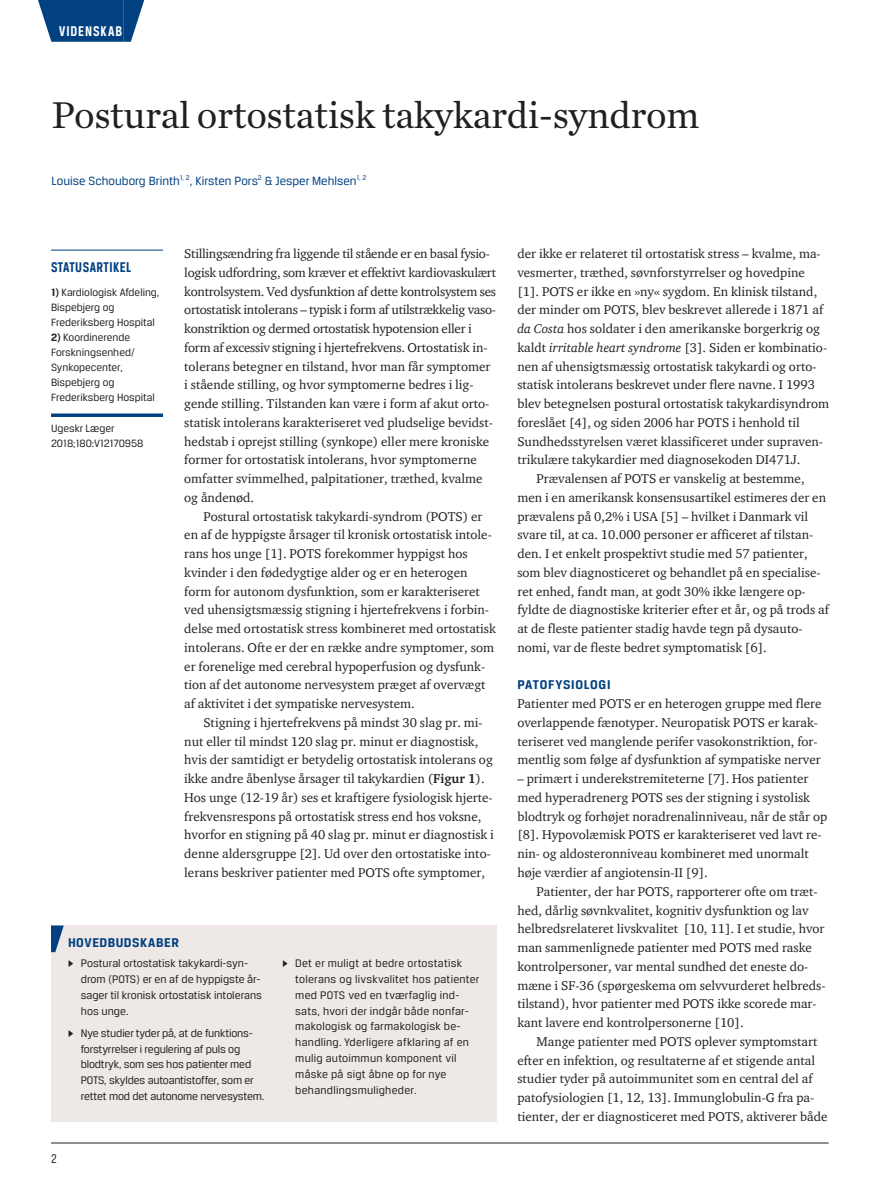
<style>
.page{position:relative;width:893px;height:1191px;background:#fff}
.page>*{position:absolute;margin:0;border:0;box-sizing:border-box;transform-origin:0 0}
.t1{font:39px "Chronicle Text G1";letter-spacing:-.01em;color:#231f20}
.t2{font:700 15px "Breuer Condensed";letter-spacing:.03em;color:#014081}
.t3{font:700 15px "Breuer Condensed";letter-spacing:.065em;color:#fff}
.t4{font:700 13.5px "Breuer Text";letter-spacing:.045em;color:#014081}
.t5{font:13.5px "Breuer Condensed";color:#231f20}
.t6{font:13.05px/18.8px "ITC Charter Com";color:#231f20}
.t7{font:12.75px "Breuer Text";color:#014081}
.t8{font:11.7px/15.8px "Breuer Text";color:#231f20}
.t9{font:11.7px/15.8px "Breuer Text";letter-spacing:.02em;color:#231f20}
.t10{font:11.25px/15px "Breuer Text";color:#231f20}
.s1{font-weight:700}
.s2{font-family:"Greta Text"}
.s3{font-style:italic}
</style>
<div class="page">
<hr style="left:51px;top:1142px;width:778px;height:1px;background:#231f20">
<div style="left:59px;top:0;width:64px;height:42px;background:#014081"></div>
<svg style="left:38px;top:0;width:21px;height:42px"></svg>
<svg style="left:123px;top:0;width:21px;height:42px"></svg>
<hr style="left:51px;top:250px;width:112px;height:1px;background:#014081">
<svg style="left:51px;top:413px;width:112px;height:4px"></svg>
<div style="left:51px;top:925px;width:445px;height:197px;background:#eee9e6"></div>
<svg style="left:51px;top:925px;width:13px;height:27px"></svg>
<p class="t3" style="left:59px;top:23px;width:65px">VIDENSKAB</p>
<h1 class="t1" style="left:52px;top:86px;width:649px">Postural ortostatisk takykardi-syndrom</h1>
<p class="t7" style="left:52px;top:173px;width:316px">Louise Schouborg Brinth<sup>1,</sup> <sup>2</sup>, Kirsten Pors<sup>2</sup> &amp; Jesper Mehlsen<sup>1,</sup> <sup>2</sup></p>
<p class="t2" style="left:51px;top:259px;width:82px">STATUSARTIKEL</p>
<p class="t10" style="left:51px;top:284px;width:110px"><span class="s1">1)</span> Kardiologisk Afdeling,<br>Bispebjerg og<br>Frederiksberg Hospital</p>
<p class="t10" style="left:51px;top:329px;width:105px"><span class="s1">2)</span> Koordinerende<br>Forskningsenhed/<br>Synkopecenter,<br>Bispebjerg og<br>Frederiksberg Hospital</p>
<p class="t10" style="left:51px;top:420px;width:94px">Ugeskr Læger<br>2018;180:V12170958</p>
<p class="t6" style="left:184px;top:244px;width:313px">Stillingsændring fra liggende til stående er en basal fysio&shy;logisk udfordring, som kræver et effektivt kardiovaskulært kontrolsystem. Ved dysfunktion af dette kontrolsystem ses ortostatisk intolerans – typisk i form af utilstrækkelig vaso&shy;konstriktion og dermed ortostatisk hypotension eller i form af excessiv stigning i hjertefrekvens. Ortostatisk in&shy;tolerans betegner en tilstand, hvor man får symptomer i stående stilling, og hvor symptomerne bedres i lig&shy;gende stilling. Tilstanden kan være i form af akut orto&shy;statisk intolerans karakteriseret ved pludselige bevidst&shy;hedstab i oprejst stilling (synkope) eller mere kroniske former for ortostatisk intolerans, hvor symptomerne omfatter svimmelhed, palpitationer, træthed, kvalme og åndenød.</p>
<p class="t6" style="left:184px;top:506px;width:313px;text-indent:19px">Postural ortostatisk takykardi-syndrom (POTS) er en af de hyppigste årsager til kronisk ortostatisk intole&shy;rans hos unge [1]. POTS forekommer hyppigst hos kvinder i den fødedygtige alder og er en heterogen form for autonom dysfunktion, som er karakteriseret ved uhensigtsmæssig stigning i hjertefrekvens i forbin&shy;delse med ortostatisk stress kombineret med ortostatisk intolerans. Ofte er der en række andre symptomer, som er forenelige med cerebral hypoperfusion og dysfunk&shy;tion af det autonome nervesystem præget af overvægt af aktivitet i det sympatiske nervesystem.</p>
<p class="t6" style="left:184px;top:713px;width:311px;text-indent:19px">Stigning i hjertefrekvens på mindst 30 slag pr. mi&shy;nut eller til mindst 120 slag pr. minut er diagnostisk, hvis der samtidigt er betydelig ortostatisk intolerans og ikke andre åbenlyse årsager til takykardien (<span class="s1">Figur 1</span>).<br>Hos unge (12-19 år) ses et kraftigere fysiologisk hjerte&shy;frekvensrespons på ortostatisk stress end hos voksne, hvorfor en stigning på 40 slag pr. minut er diagnostisk i denne aldersgruppe [2]. Ud over den ortostatiske into&shy;lerans beskriver patienter med POTS ofte symptomer,</p>
<p class="t4" style="left:68px;top:934px;width:112px">HOVEDBUDSKABER</p>
<p class="t8" style="left:81px;top:955px;width:183px;text-indent:-13px"><span class="s2">▶</span> Postural ortostatisk takykardi-syn&shy;drom (POTS) er en af de hyppigste år&shy;sager til kronisk ortostatisk intolerans hos unge.</p>
<p class="t8" style="left:81px;top:1025px;width:185px;text-indent:-13px"><span class="s2">▶</span> Nye studier tyder på, at de funktions&shy;forstyrrelser i regulering af puls og blodtryk, som ses hos patienter med POTS, skyldes autoantistoffer, som er rettet mod det autonome nervesystem.</p>
<p class="t9" style="left:295px;top:955px;width:186px;text-indent:-13px"><span class="s2">▶</span> Det er muligt at bedre ortostatisk tolerans og livskvalitet hos patienter med POTS ved en tværfaglig ind&shy;sats, hvori der indgår både nonfar&shy;makologisk og farmakologisk be&shy;handling. Yderligere afklaring af en mulig autoimmun komponent vil måske på sigt åbne op for nye behandlingsmuligheder.</p>
<p class="t5" style="left:51px;top:1150px;width:7px">2</p>
<p class="t6" style="left:517px;top:244px;width:305px">der ikke er relateret til ortostatisk stress – kvalme, ma-</p>
<p class="t6" style="left:517px;top:263px;width:289px">vesmerter, træthed, søvnforstyrrelser og hovedpine</p>
<p class="t6" style="left:517px;top:281px;width:301px">[1]. POTS er ikke en »ny« sygdom. En klinisk tilstand,</p>
<p class="t6" style="left:517px;top:300px;width:307px">der minder om POTS, blev beskrevet allerede i 1871 af</p>
<p class="t6" style="left:517px;top:319px;width:304px"><span class="s3">da Costa</span> hos soldater i den amerikanske borgerkrig og</p>
<p class="t6" style="left:517px;top:338px;width:311px">kaldt <span class="s3">irritable heart syndrome</span> [3]. Siden er kombinatio-</p>
<p class="t6" style="left:517px;top:356px;width:301px">nen af uhensigtsmæssig ortostatisk takykardi og orto-</p>
<p class="t6" style="left:517px;top:375px;width:299px">statisk intolerans beskrevet under flere navne. I 1993</p>
<p class="t6" style="left:517px;top:394px;width:313px">blev betegnelsen postural ortostatisk takykardisyndrom</p>
<p class="t6" style="left:517px;top:413px;width:284px">foreslået [4], og siden 2006 har POTS i henhold til</p>
<p class="t6" style="left:517px;top:431px;width:307px">Sundhedsstyrelsen været klassificeret under supraven-</p>
<p class="t6" style="left:517px;top:450px;width:284px">trikulære takykardier med diagnosekoden DI471J.</p>
<p class="t6" style="left:536px;top:469px;width:270px">Prævalensen af POTS er vanskelig at bestemme,</p>
<p class="t6" style="left:517px;top:488px;width:310px">men i en amerikansk konsensusartikel estimeres der en</p>
<p class="t6" style="left:517px;top:506px;width:292px">prævalens på 0,2% i USA [5] – hvilket i Danmark vil</p>
<p class="t6" style="left:517px;top:525px;width:297px">svare til, at ca. 10.000 personer er afficeret af tilstan-</p>
<p class="t6" style="left:517px;top:544px;width:292px">den. I et enkelt prospektivt studie med 57 patienter,</p>
<p class="t6" style="left:517px;top:563px;width:305px">som blev diagnosticeret og behandlet på en specialise-</p>
<p class="t6" style="left:517px;top:581px;width:290px">ret enhed, fandt man, at godt 30% ikke længere op-</p>
<p class="t6" style="left:517px;top:600px;width:313px">fyldte de diagnostiske kriterier efter et år, og på trods af</p>
<p class="t6" style="left:517px;top:619px;width:287px">at de fleste patienter stadig havde tegn på dysauto-</p>
<p class="t6" style="left:517px;top:638px;width:251px">nomi, var de fleste bedret symptomatisk [6].</p>
<p class="t4" style="left:517px;top:677px;width:95px">PATOFYSIOLOGI</p>
<p class="t6" style="left:517px;top:694px;width:306px">Patienter med POTS er en heterogen gruppe med flere overlappende fænotyper. Neuropatisk POTS er karak&shy;teriseret ved manglende perifer vasokonstriktion, for&shy;mentlig som følge af dysfunktion af sympatiske nerver</p>
<p class="t6" style="left:517px;top:769px;width:311px">– primært i underekstremiteterne [7]. Hos patienter med hyperadrenerg POTS ses der stigning i systolisk blodtryk og forhøjet noradrenalinniveau, når de står op [8]. Hypovolæmisk POTS er karakteriseret ved lavt re&shy;nin- og aldosteronniveau kombineret med unormalt høje værdier af angiotensin-II [9].</p>
<p class="t6" style="left:517px;top:881px;width:310px;text-indent:19px">Patienter, der har POTS, rapporterer ofte om træt&shy;hed, dårlig søvnkvalitet, kognitiv dysfunktion og lav helbredsrelateret livskvalitet [10, 11]. I et studie, hvor man sammenlignede patienter med POTS med raske kontrolpersoner, var mental sundhed det eneste do&shy;mæne i SF-36 (spørgeskema om selvvurderet helbreds&shy;tilstand), hvor patienter med POTS ikke scorede mar&shy;kant lavere end kontrolpersonerne [10].</p>
<p class="t6" style="left:517px;top:1031px;width:312px;text-indent:19px">Mange patienter med POTS oplever symptomstart efter en infektion, og resultaterne af et stigende antal studier tyder på autoimmunitet som en central del af patofysiologien [1, 12, 13]. Immunglobulin-G fra pa&shy;tienter, der er diagnosticeret med POTS, aktiverer både</p>
</div>
